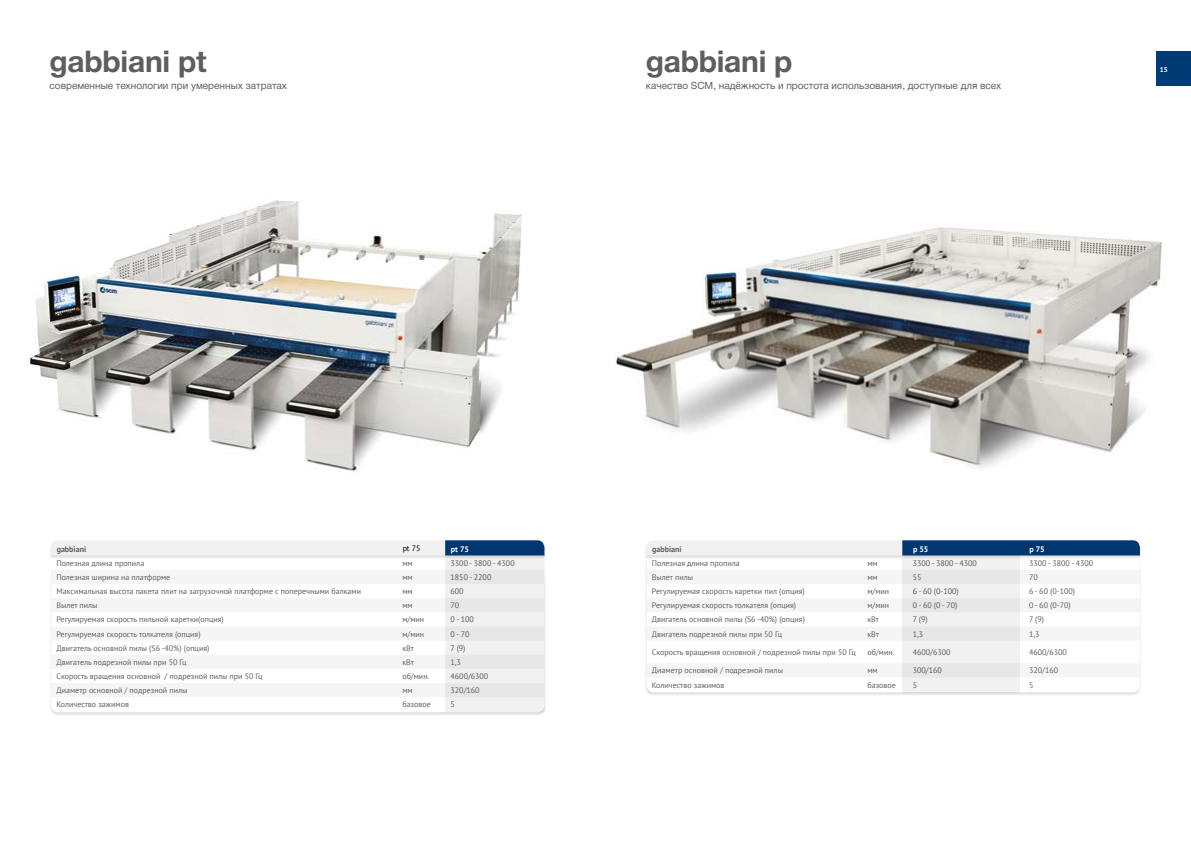
<style>
.page{position:relative;width:1191px;height:842px;background:#fff}
.page>*{position:absolute;margin:0;border:0;box-sizing:border-box;transform-origin:0 0}
.t1{font:700 30px "Helvetica Neue Cyr";letter-spacing:-.01em;color:#5f5e5e}
.t2{font:10px "Helvetica Neue Cyr";color:#5f5e5e}
.t3{font:8px "PT Sans";color:#5f5e5e}
.t4{font:700 8px "PT Sans";color:#5f5e5e}
.t5{font:700 8px "PT Sans";color:#fff}
.t6{font:8px "PT Sans";color:#000}
.t7{font:700 7px "PT Sans";color:#fff}
</style>
<div class="page">
<div style="left:1157px;top:51px;width:34px;height:34px;background:#003b75"></div>
<img style="left:27px;top:200px;width:495px;height:272px">
<img style="left:616px;top:227px;width:546px;height:241px">
<div style="left:49px;top:571px;width:497px;height:145px;background:#000;opacity:.12"></div>
<svg style="left:51px;top:540px;width:493px;height:172px"></svg>
<div style="left:645px;top:556px;width:497px;height:140px;background:#000;opacity:.12"></div>
<div style="left:646px;top:555px;width:494px;height:137px;background:#fff;border-radius:7px"></div>
<div style="left:645px;top:541px;width:497px;height:18px;background:#000;opacity:.12"></div>
<svg style="left:646px;top:540px;width:494px;height:15px"></svg>
<div style="left:902px;top:555px;width:118px;height:137px;background:#f1f1f1"></div>
<h1 class="t1" style="left:50px;top:45px;width:158px">gabbiani pt</h1>
<p class="t2" style="left:50px;top:80px;width:239px">современные технологии при умеренных затратах</p>
<h1 class="t1" style="left:646px;top:45px;width:148px">gabbiani p</h1>
<p class="t2" style="left:646px;top:80px;width:357px">качество SCM, надёжность и простота использования, доступные для всех</p>
<p class="t7" style="left:1159px;top:65px;width:9px">15</p>
<p class="t4" style="left:57px;top:544px;width:31px">gabbiani</p>
<p class="t6" style="left:403px;top:543px;width:19px">pt 75</p>
<p class="t5" style="left:451px;top:544px;width:20px">pt 75</p>
<p class="t3" style="left:56px;top:558px;width:89px">Полезная длина пропила</p>
<p class="t3" style="left:402px;top:558px;width:12px">мм</p>
<p class="t3" style="left:450px;top:558px;width:66px">3300 - 3800 - 4300</p>
<p class="t3" style="left:56px;top:572px;width:115px">Полезная ширина на платформе</p>
<p class="t3" style="left:402px;top:572px;width:12px">мм</p>
<p class="t3" style="left:450px;top:572px;width:42px">1850 - 2200</p>
<p class="t3" style="left:56px;top:586px;width:306px">Максимальная высота пакета плит на загрузочной платформе с поперечными балками</p>
<p class="t3" style="left:402px;top:586px;width:12px">мм</p>
<p class="t3" style="left:450px;top:586px;width:15px">600</p>
<p class="t3" style="left:56px;top:600px;width:43px">Вылет пилы</p>
<p class="t3" style="left:402px;top:600px;width:12px">мм</p>
<p class="t3" style="left:450px;top:600px;width:10px">70</p>
<p class="t3" style="left:56px;top:614px;width:169px">Регулируемая скорость пильной каретки(опция)</p>
<p class="t3" style="left:402px;top:614px;width:23px">м/мин</p>
<p class="t3" style="left:450px;top:614px;width:25px">0 - 100</p>
<p class="t3" style="left:56px;top:629px;width:146px">Регулируемая скорость толкателя (опция)</p>
<p class="t3" style="left:402px;top:629px;width:23px">м/мин</p>
<p class="t3" style="left:450px;top:629px;width:20px">0 - 70</p>
<p class="t3" style="left:56px;top:643px;width:154px">Двигатель основной пилы (S6 -40%) (опция)</p>
<p class="t3" style="left:402px;top:643px;width:13px">кВт</p>
<p class="t3" style="left:450px;top:643px;width:16px">7 (9)</p>
<p class="t3" style="left:56px;top:657px;width:132px">Двигатель подрезной пилы при 50 Гц</p>
<p class="t3" style="left:402px;top:657px;width:13px">кВт</p>
<p class="t3" style="left:450px;top:657px;width:12px">1,3</p>
<p class="t3" style="left:56px;top:671px;width:208px">Скорость вращения основной / подрезной пилы при 50 Гц</p>
<p class="t3" style="left:402px;top:671px;width:28px">об/мин.</p>
<p class="t3" style="left:450px;top:671px;width:39px">4600/6300</p>
<p class="t3" style="left:56px;top:685px;width:132px">Диаметр основной / подрезной пилы</p>
<p class="t3" style="left:402px;top:685px;width:12px">мм</p>
<p class="t3" style="left:450px;top:685px;width:30px">320/160</p>
<p class="t3" style="left:56px;top:699px;width:74px">Количество зажимов</p>
<p class="t3" style="left:402px;top:699px;width:30px">базовое</p>
<p class="t3" style="left:450px;top:699px;width:6px">5</p>
<p class="t4" style="left:652px;top:544px;width:31px">gabbiani</p>
<p class="t5" style="left:913px;top:544px;width:17px">p 55</p>
<p class="t5" style="left:1029px;top:544px;width:17px">p 75</p>
<p class="t3" style="left:652px;top:558px;width:89px">Полезная длина пропила</p>
<p class="t3" style="left:867px;top:558px;width:12px">мм</p>
<p class="t3" style="left:912px;top:558px;width:66px">3300 - 3800 - 4300</p>
<p class="t3" style="left:1029px;top:558px;width:66px">3300 - 3800 - 4300</p>
<p class="t3" style="left:652px;top:572px;width:43px">Вылет пилы</p>
<p class="t3" style="left:867px;top:572px;width:12px">мм</p>
<p class="t3" style="left:912px;top:572px;width:10px">55</p>
<p class="t3" style="left:1029px;top:572px;width:10px">70</p>
<p class="t3" style="left:652px;top:586px;width:154px">Регулируемая скорость каретки пил (опция)</p>
<p class="t3" style="left:867px;top:586px;width:23px">м/мин</p>
<p class="t3" style="left:912px;top:586px;width:47px">6 - 60 (0-100)</p>
<p class="t3" style="left:1029px;top:586px;width:47px">6 - 60 (0-100)</p>
<p class="t3" style="left:652px;top:600px;width:146px">Регулируемая скорость толкателя (опция)</p>
<p class="t3" style="left:867px;top:600px;width:23px">м/мин</p>
<p class="t3" style="left:912px;top:600px;width:46px">0 - 60 (0 - 70)</p>
<p class="t3" style="left:1029px;top:600px;width:43px">0 - 60 (0-70)</p>
<p class="t3" style="left:652px;top:614px;width:154px">Двигатель основной пилы (S6 -40%) (опция)</p>
<p class="t3" style="left:867px;top:614px;width:13px">кВт</p>
<p class="t3" style="left:912px;top:614px;width:16px">7 (9)</p>
<p class="t3" style="left:1029px;top:614px;width:16px">7 (9)</p>
<p class="t3" style="left:652px;top:629px;width:132px">Двигатель подрезной пилы при 50 Гц</p>
<p class="t3" style="left:867px;top:629px;width:13px">кВт</p>
<p class="t3" style="left:912px;top:629px;width:12px">1,3</p>
<p class="t3" style="left:1029px;top:629px;width:12px">1,3</p>
<p class="t3" style="left:652px;top:647px;width:205px">Скорость вращения основной / подрезной пилы при 50 Гц</p>
<p class="t3" style="left:867px;top:647px;width:28px">об/мин.</p>
<p class="t3" style="left:912px;top:647px;width:39px">4600/6300</p>
<p class="t3" style="left:1029px;top:647px;width:39px">4600/6300</p>
<p class="t3" style="left:652px;top:665px;width:132px">Диаметр основной / подрезной пилы</p>
<p class="t3" style="left:867px;top:665px;width:12px">мм</p>
<p class="t3" style="left:912px;top:665px;width:30px">300/160</p>
<p class="t3" style="left:1029px;top:665px;width:30px">320/160</p>
<p class="t3" style="left:652px;top:680px;width:74px">Количество зажимов</p>
<p class="t3" style="left:867px;top:680px;width:30px">базовое</p>
<p class="t3" style="left:912px;top:680px;width:6px">5</p>
<p class="t3" style="left:1029px;top:680px;width:6px">5</p>
</div>
